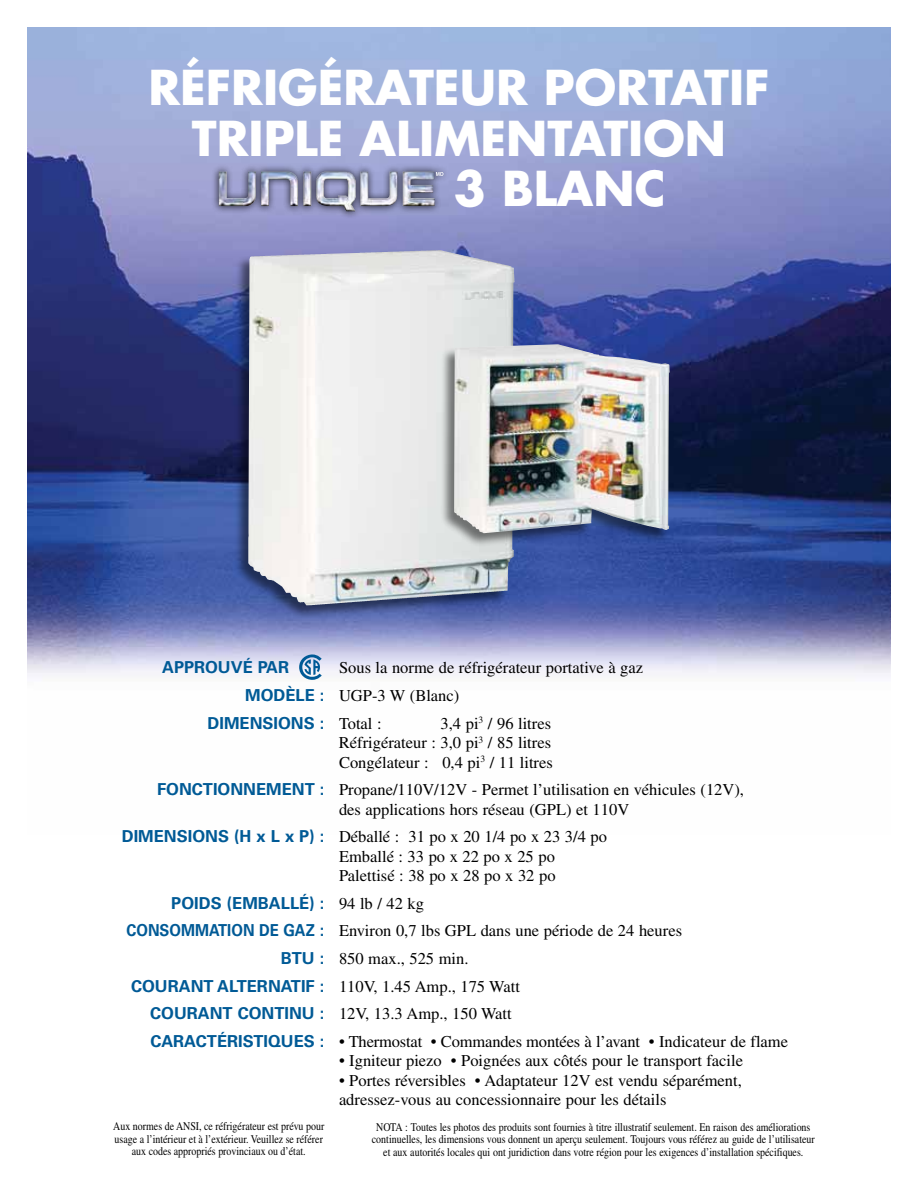
<style>
.page{position:relative;width:918px;height:1188px;background:#fff}
.page>*{position:absolute;margin:0;border:0;box-sizing:border-box;transform-origin:0 0}
.t1{font:700 46.8px "Futura Std";color:#fff}
.t2{font:16.5px/19.5px "Times LT Std";color:#000}
.t3{font:700 16.5px "Univers LT Std";color:#005a96}
.t4{font:11.7px/12.6px "Times LT Std";color:#000;text-align:center;scale:.85 1}
.t5{font:11.7px "Times";color:#000;scale:.85 1}
.s1{font-family:"Univers LT Std";font-weight:700;color:#005a96}
.s2{font-family:"Times LT Std";font-weight:400;color:#000}
.s3{font-family:"Times LT Std"}
</style>
<div class="page">
<img style="left:27px;top:27px;width:864px;height:649px">
<div style="left:211px;top:164px;width:240px;height:55px;background:#000;opacity:.75"></div>
<img style="left:219px;top:172px;width:216px;height:39px">
<svg style="left:436px;top:172px;width:7px;height:4px"></svg>
<div style="left:234px;top:250px;width:281px;height:369px;background:#000;opacity:.5"></div>
<img style="left:248px;top:250px;width:190px;height:355px">
<div style="left:440px;top:344px;width:231px;height:203px;background:#000;opacity:.5"></div>
<img style="left:454px;top:348px;width:119px;height:185px">
<svg style="left:299px;top:654px;width:23px;height:26px"></svg>
<h1 class="t1" style="left:148px;top:56px;width:623px">RÉFRIGÉRATEUR PORTATIF</h1>
<h1 class="t1" style="left:192px;top:107px;width:536px">TRIPLE ALIMENTATION</h1>
<h1 class="t1" style="left:454px;top:158px;width:213px">3 BLANC</h1>
<p class="t3" style="left:162px;top:658px;width:128px">APPROUVé PAR</p>
<p class="t2" style="left:245px;top:654px;width:399px;line-height:27.6px;text-indent:94px">Sous la norme de réfrigérateur portative à gaz<br><span class="s1">MODèLE :</span> UGP-3 W (Blanc)</p>
<p class="t3" style="left:208px;top:713px;width:176px">DIMENSIONS : <span class="s2">Total :</span></p>
<p class="t2" style="left:339px;top:713px;width:215px;text-align:justify;text-indent:102px">3,4 pi<sup>3</sup> / 96 litres Réfrigérateur : 3,0 pi<sup>3</sup> / 85 litres Congélateur : 0,4 pi<sup>3</sup> / 11 litres</p>
<p class="t2" style="left:339px;top:780px;width:407px;text-indent:-182px"><span class="s1">FONCTIONNEMENT :</span> Propane/110V/12V - Permet l’utilisation en véhicules (12V), des applications hors réseau (GPL) et 110V</p>
<p class="t2" style="left:339px;top:827px;width:270px;text-indent:-217px"><span class="s1">DIMENSIONS (H x L x P) :</span> Déballé : 31 po x 20 1/4 po x 23 3/4 po<br>Emballé : 33 po x 22 po x 25 po<br>Palettisé : 38 po x 28 po x 32 po</p>
<p class="t3" style="left:171px;top:893px;width:254px">POIDS (EMBALLÉ) : <span class="s2">94 lb / 42 kg</span></p>
<p class="t2" style="left:127px;top:921px;width:557px"><span class="s1">CONSOMMATION DE GAZ :</span> Environ 0,7 lbs GPL dans une période de 24 heures</p>
<p class="t2" style="left:281px;top:949px;width:189px"><span class="s1">BTU :</span> 850 max., 525 min.</p>
<p class="t2" style="left:131px;top:976px;width:390px"><span class="s1">COURANT ALTERNATIF :</span> 110V, 1.45 Amp., 175 Watt</p>
<p class="t2" style="left:150px;top:1004px;width:363px"><span class="s1">COURANT CONTINU :</span> 12V, 13.3 Amp., 150 Watt</p>
<p class="t2" style="left:150px;top:1031px;width:639px"><span class="s1">CARACTÉRISTIQUES :</span> • Thermostat • Commandes montées à l’avant • Indicateur de flame</p>
<p class="t2" style="left:339px;top:1051px;width:406px">• Igniteur piezo • Poignées aux côtés pour le transport facile</p>
<p class="t2" style="left:339px;top:1070px;width:404px">• Portes réversibles • Adaptateur 12V est vendu séparément, adressez-vous au concessionnaire pour les détails</p>
<p class="t4" style="left:113px;top:1120px;width:250px">Aux normes de ANSI, ce réfrigérateur est prévu pour usage a l’intérieur et à l’extérieur. Veuillez se référer aux codes appropriés provinciaux ou d’état.</p>
<p class="t5" style="left:376px;top:1116px;width:512px"><span class="s3">NOTA :</span> Toutes les photos des produits sont fournies à titre illustratif seulement. <span class="s3">En raison des améliorations</span></p>
<p class="t4" style="left:372px;top:1133px;width:523px">continuelles, les dimensions vous donnent un aperçu seulement. Toujours vous référez au guide de l’utilisateur et aux autorités locales qui ont juridiction dans votre région pour les exigences d’installation spécifiques.</p>
</div>
